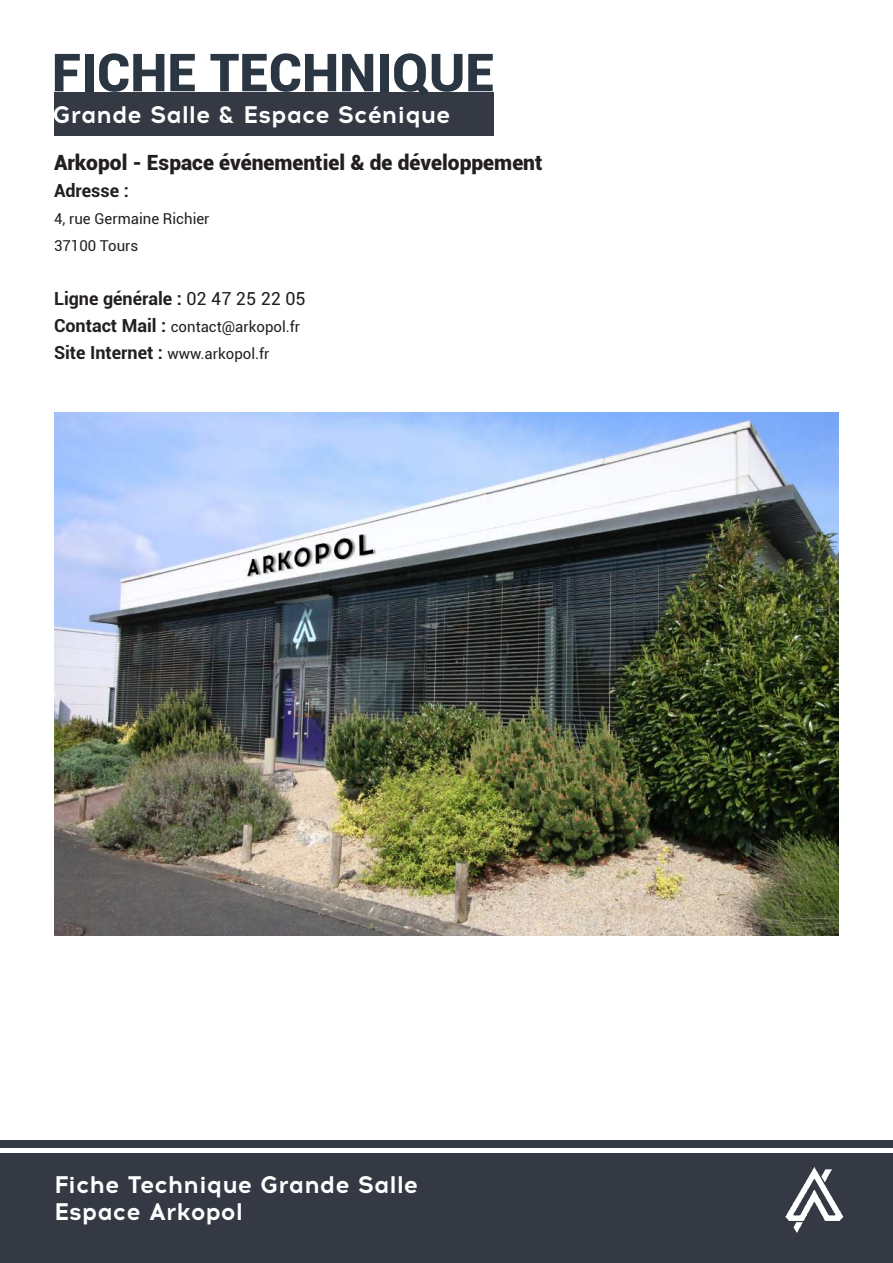
<style>
.page{position:relative;width:893px;height:1263px;background:#fff}
.page>*{position:absolute;margin:0;border:0;box-sizing:border-box;transform-origin:0 0}
.t1{font:900 52.5px "Roboto";color:#2a3642}
.t2{font:700 24px/27px "Acrom";color:#fff}
.t3{font:900 21px "Roboto";color:#231f20}
.t4{font:700 18px "Roboto";color:#231f20}
.t5{font:15px/27px "Roboto";color:#231f20}
.s1{font-weight:400}
.s2{font-weight:700;font-size:18px}
</style>
<div class="page">
<div style="left:54px;top:92px;width:439px;height:44px;background:#343944"></div>
<div style="left:0;top:1153px;width:893px;height:110px;background:#343944"></div>
<div style="left:0;top:1141px;width:893px;height:7px;background:#343944"></div>
<img style="left:785px;top:1167px;width:59px;height:66px">
<img style="left:54px;top:412px;width:785px;height:524px">
<h1 class="t1" style="left:52px;top:35px;width:444px">FICHE TECHNIQUE</h1>
<h2 class="t2" style="left:53px;top:101px;width:399px">Grande Salle &amp; Espace Scénique</h2>
<h3 class="t3" style="left:54px;top:148px;width:490px">Arkopol - Espace événementiel &amp; de développement</h3>
<p class="t4" style="left:54px;top:178px;width:76px">Adresse :</p>
<p class="t5" style="left:54px;top:204px;width:157px">4, rue Germaine Richier<br>37100 Tours</p>
<p class="t4" style="left:54px;top:286px;width:253px">Ligne générale : <span class="s1">02 47 25 22 05</span></p>
<p class="t5" style="left:54px;top:312px;width:248px"><span class="s2">Contact Mail :</span> contact@arkopol.fr<br><span class="s2">Site Internet :</span> www.arkopol.fr</p>
<h2 class="t2" style="left:54px;top:1171px;width:366px">Fiche Technique Grande Salle<br>Espace Arkopol</h2>
</div>
